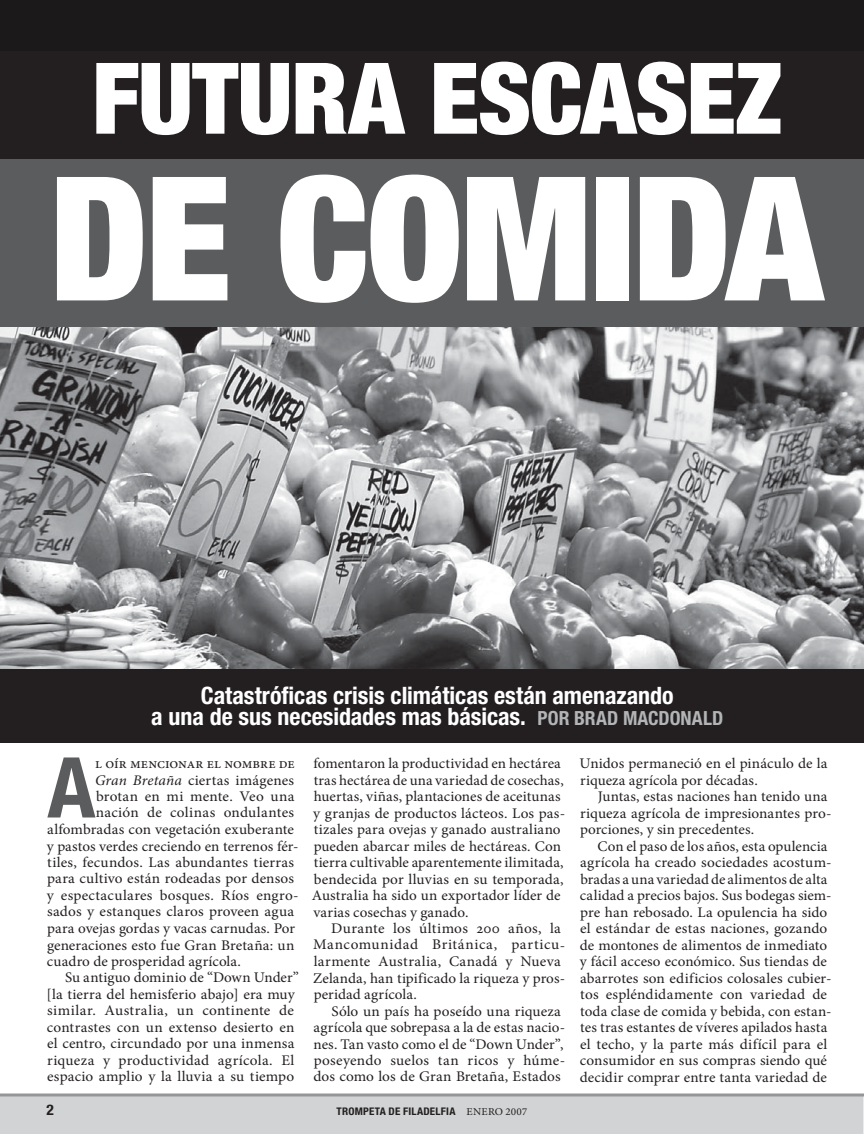
<style>
.page{position:relative;width:864px;height:1134px;background:#fff}
.page>*{position:absolute;margin:0;border:0;box-sizing:border-box;transform-origin:0 0}
.t1{font:900 condensed 172.8px "Helvetica Neue LT Std";color:#fff}
.t2{font:900 condensed 99px "Helvetica Neue LT Std";letter-spacing:-.015em;color:#fff}
.t3{font:700 condensed 84px "Helvetica Neue LT Std";color:#5b5c5e}
.t4{font:700 condensed 24px/21px "Helvetica Neue LT Std";letter-spacing:-.005em;color:#fff}
.t5{font:14.7px/16.5px "Minion Pro";letter-spacing:.005em;color:#231f20}
.t6{font:14.7px/16.5px "Minion Pro";letter-spacing:.005em;color:#231f20;scale:1.04 1}
.t7{font:700 condensed 10.5px "Helvetica Neue LT Std";letter-spacing:.02em;color:#231f20;scale:1.05 1}
.t8{font:10.5px "Minion Pro";color:#231f20;scale:1.05 1}
.s1{font-size:19.5px;color:#b2b4b6}
.s2{font-style:italic}
.s3{font-family:"Helvetica Neue LT Std";font-weight:700;font-stretch:condensed}
</style>
<div class="page">
<div style="left:0;top:647px;width:864px;height:95px;background:#231f20"></div>
<div style="left:0;top:0;width:864px;height:276px;background:#231f20"></div>
<div style="left:0;top:159px;width:864px;height:171px;background:#5b5c5e"></div>
<img style="left:0;top:327px;width:864px;height:342px">
<svg style="left:0;top:1094px;width:864px;height:40px;background:#cdcfd0"></svg>
<h2 class="t2" style="left:92px;top:37px;width:692px">FUTURA ESCASEZ</h2>
<h1 class="t1" style="left:49px;top:132px;width:677px">de COMIDA</h1>
<h3 class="t4" style="left:151px;top:685px;width:541px;text-indent:50px">Catastróficas crisis climáticas están amenazando a una de sus necesidades mas básicas. <span class="s1">Por Brad Macdonald</span></h3>
<h3 class="t3" style="left:47px;top:737px;width:50px">A</h3>
<p class="t5" style="left:95px;top:755px;width:201px">l oír mencionar el nombre de</p>
<p class="t6" style="left:95px;top:772px;width:193px"><span class="s2">Gran Bretaña</span> ciertas imágenes</p>
<p class="t6" style="left:96px;top:788px;width:192px">brotan en mi mente. Veo una</p>
<p class="t6" style="left:96px;top:805px;width:192px">nación de colinas ondulantes</p>
<p class="t6" style="left:47px;top:821px;width:239px">alfombradas con vegetación exuberante</p>
<p class="t5" style="left:47px;top:838px;width:253px">y pastos verdes creciendo en terrenos fér-</p>
<p class="t6" style="left:47px;top:854px;width:239px">tiles, fecundos. Las abundantes tierras</p>
<p class="t6" style="left:47px;top:871px;width:239px">para cultivo están rodeadas por densos</p>
<p class="t6" style="left:47px;top:887px;width:244px">y espectaculares bosques. Ríos engro-</p>
<p class="t6" style="left:47px;top:904px;width:239px">sados y estanques claros proveen agua</p>
<p class="t5" style="left:47px;top:920px;width:249px">para ovejas gordas y vacas carnudas. Por</p>
<p class="t6" style="left:47px;top:937px;width:239px">generaciones esto fue Gran Bretaña: un</p>
<p class="t5" style="left:47px;top:953px;width:196px">cuadro de prosperidad agrícola.</p>
<p class="t5" style="left:65px;top:970px;width:235px">Su antiguo dominio de “Down Under”</p>
<p class="t6" style="left:47px;top:986px;width:241px">[la tierra del hemisferio abajo] era muy</p>
<p class="t6" style="left:47px;top:1003px;width:239px">similar. Australia, un continente de</p>
<p class="t6" style="left:47px;top:1019px;width:240px">contrastes con un extenso desierto en</p>
<p class="t6" style="left:47px;top:1036px;width:239px">el centro, circundado por una inmensa</p>
<p class="t6" style="left:47px;top:1052px;width:239px">riqueza y productividad agrícola. El</p>
<p class="t6" style="left:47px;top:1069px;width:239px">espacio amplio y la lluvia a su tiempo</p>
<p class="t5" style="left:312px;top:755px;width:255px">fomentaron la productividad en hectárea tras hectárea de una variedad de cosechas, huertas, viñas, plantaciones de aceitunas y granjas de productos lácteos. Los pas&shy;tizales para ovejas y ganado australiano pueden abarcar miles de hectáreas. Con tierra cultivable aparentemente ilimitada, bendecida por lluvias en su temporada, Australia ha sido un exportador líder de varias cosechas y ganado.</p>
<p class="t6" style="left:313px;top:920px;width:244px;text-indent:18px">Durante los últimos 200 años, la<br>Mancomunidad Británica, particu&shy;larmente Australia, Canadá y Nueva<br>Zelanda, han tipificado la riqueza y pros&shy;peridad agrícola.</p>
<p class="t6" style="left:313px;top:1003px;width:243px;text-indent:18px">Sólo un país ha poseído una riqueza agrícola que sobrepasa a la de estas nacio&shy;nes. Tan vasto como el de “Down Under”, poseyendo suelos tan ricos y húme&shy;dos como los de Gran Bretaña, Estados</p>
<p class="t7" style="left:337px;top:1104px;width:75px">trompeta de filadel</p>
<p class="t8" style="left:441px;top:1104px;width:22px"><span class="s3">fia</span> enero</p>
<p class="t8" style="left:506px;top:1104px;width:22px">2007</p>
<p class="t6" style="left:580px;top:755px;width:240px">Unidos permaneció en el pináculo de la riqueza agrícola por décadas.</p>
<p class="t5" style="left:580px;top:788px;width:253px;text-indent:17px">Juntas, estas naciones han tenido una riqueza agrícola de impresionantes pro&shy;porciones, y sin precedentes.</p>
<p class="t5" style="left:580px;top:838px;width:253px;text-indent:18px">Con el paso de los años, esta opulencia agrícola ha creado sociedades acostum&shy;bradas a una variedad de alimentos de alta calidad a precios bajos. Sus bodegas siem&shy;pre han rebosado. La opulencia ha sido el estándar de estas naciones, gozando de montones de alimentos de inmediato y fácil acceso económico. Sus tiendas de abarrotes son edificios colosales cubier&shy;tos espléndidamente con variedad de toda clase de comida y bebida, con estan&shy;tes tras estantes de víveres apilados hasta el techo, y la parte más difícil para el consumidor en sus compras siendo qué decidir comprar entre tanta variedad de</p>
</div>
